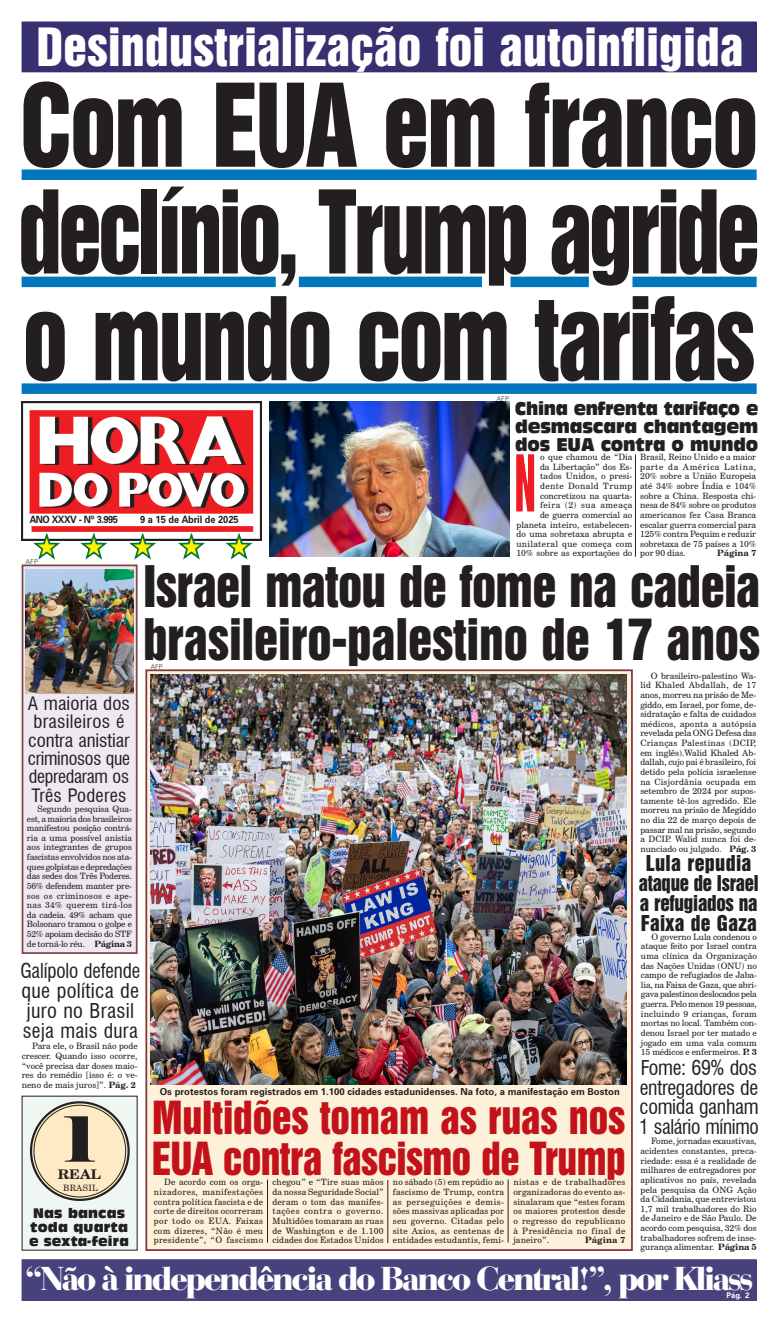
<style>
.page{position:relative;width:777px;height:1323px;background:#fff}
.page>*{position:absolute;margin:0;border:0;box-sizing:border-box;transform-origin:0 0}
.t1{font:105px/106.8px "Swiss 921 BT Regular A";letter-spacing:-.03em;color:#231f20;text-align:justify;scale:.9 1}
.t2{font:62.21px "Elephant";color:#231f20}
.t3{font:52.24px/53.1px "Swiss 921 BT Regular A";letter-spacing:-.005em;color:#231f20;scale:.95 1}
.t4{font:48.12px "Swiss 921 BT Regular A";letter-spacing:.005em;color:#fff}
.t5{font:41.65px/41.6px "Swiss 921 BT Regular A";letter-spacing:-.015em;color:#c4121a;scale:.96 1}
.t6{font:900 34.65px "Bauer Bodoni BT";letter-spacing:-.065em;color:#fff}
.t7{font:condensed 19.95px/19.9px "Swiss 721 BT";letter-spacing:.015em;color:#231f20;scale:.96 1}
.t8{font:condensed 19.95px/19.9px "Swiss 721 BT";letter-spacing:-.005em;color:#231f20;text-align:justify}
.t9{font:19.95px/19.9px "Swiss 921 BT Regular A";letter-spacing:-.015em;color:#231f20;text-align:center}
.t10{font:condensed 18.03px/18.3px "Swiss 721 BT";letter-spacing:-.005em;color:#231f20;text-align:center;scale:1.05 1}
.t11{font:18.03px/18.3px "Antique Olive Compact";letter-spacing:-.01em;color:#231f20;text-align:justify;scale:.88 1}
.t12{font:13.47px/14.2px "Antique Olive Compact";letter-spacing:.01em;color:#231f20;scale:.96 1}
.t13{font:13.39px "Antique Olive Compact";letter-spacing:.01em;color:#231f20;scale:.92 1}
.t14{font:700 13.3px "Century Schoolbook BT";color:#231f20;scale:1.06 1}
.t15{font:700 10.15px "Zurich BT";letter-spacing:-.01em;color:#231f20;scale:.92 1}
.t16{font:700 10.15px "Zurich BT";letter-spacing:-.05em;color:#231f20;scale:.92 1}
.t17{font:700 9.62px "Zurich BT";color:#231f20}
.t18{font:8.75px/9.6px "Century Schoolbook BT";color:#231f20;text-align:justify}
.t19{font:700 8.75px "Century Schoolbook BT";letter-spacing:.01em;color:#231f20}
.t20{font:700 7.88px "Zurich BT";color:#fff}
.t21{font:300 6.56px "Zurich BT";letter-spacing:.03em;color:#231f20}
.s1{font-weight:700}
</style>
<div class="page">
<div style="left:22px;top:22px;width:734px;height:50px;background:#363071"></div>
<div style="left:22px;top:383px;width:735px;height:11px;background:#0076bc"></div>
<div style="left:146px;top:670px;width:486px;height:580px;background:#fef1d9"></div>
<div style="left:145px;top:669px;width:488px;height:582px;border:2px solid #81343c"></div>
<div style="left:22px;top:1260px;width:734px;height:40px;background:#47427c"></div>
<div style="left:22px;top:1259px;width:735px;height:42px;border:1px solid #47427c"></div>
<div style="left:22px;top:169px;width:735px;height:11px;background:#0076bc"></div>
<div style="left:299px;top:277px;width:183px;height:10px;background:#0076bc"></div>
<div style="left:22px;top:277px;width:254px;height:10px;background:#0076bc"></div>
<hr style="left:635px;top:454px;width:1px;height:103px;background:#231f20">
<hr style="left:267px;top:1180px;width:1px;height:63px;background:#231f20">
<hr style="left:387px;top:1180px;width:1px;height:63px;background:#231f20">
<hr style="left:508px;top:1180px;width:1px;height:63px;background:#231f20">
<img style="left:22px;top:402px;width:239px;height:138px">
<svg style="left:223px;top:533px;width:32px;height:27px"></svg>
<svg style="left:176px;top:533px;width:31px;height:27px"></svg>
<svg style="left:127px;top:533px;width:32px;height:27px"></svg>
<svg style="left:78px;top:533px;width:32px;height:27px"></svg>
<svg style="left:31px;top:533px;width:32px;height:27px"></svg>
<div style="left:23px;top:565px;width:114px;height:388px;background:#eee8f2"></div>
<div style="left:22px;top:565px;width:116px;height:389px;border:2px solid #7f4648"></div>
<div style="left:22px;top:1096px;width:115px;height:154px;background:#eef7f1"></div>
<div style="left:32px;top:1103px;width:96px;height:96px;background:#feeac5;border-radius:50%"></div>
<div style="left:30px;top:1101px;width:100px;height:100px;border:2px solid #231f20;border-radius:50%"></div>
<img style="left:516px;top:454px;width:18px;height:58px">
<img style="left:269px;top:402px;width:240px;height:155px">
<img style="left:151px;top:675px;width:475px;height:410px">
<img style="left:26px;top:569px;width:107px;height:124px">
<div style="left:511px;top:277px;width:78px;height:10px;background:#0076bc"></div>
<div style="left:632px;top:277px;width:125px;height:10px;background:#0076bc"></div>
<p class="t4" style="left:36px;top:15px;width:709px">Desindustrialização foi autoinfligida</p>
<p class="t1" style="left:18px;top:71px;width:826px">Com EUA em franco declínio, Trump agride o mundo com tarifas</p>
<p class="t11" style="left:515px;top:399px;width:278px">China enfrenta tarifaço e desmascara chantagem dos EUA contra o mundo</p>
<p class="t18" style="left:516px;top:452px;width:117px;text-align:right">o que chamou de “Dia<br>da Libertação” dos Es&shy;tados Unidos, o presi&shy;dente Donald Trump concretizou na quarta-<br>feira (2) sua ameaça<br>de guerra comercial ao planeta inteiro, estabelecen&shy;do uma sobretaxa abrupta e unilateral que começa com<br>10% sobre as exportações do</p>
<p class="t18" style="left:640px;top:452px;width:117px">Brasil, Reino Unido e a maior parte da América Latina, 20% sobre a União Europeia até 34% sobre Índia e 104% sobre a China. Resposta chi&shy;nesa de 84% sobre os produtos americanos fez Casa Branca escalar guerra comercial para 125% contra Pequim e reduzir sobretaxa de 75 países a 10% por 90 dias.</p>
<p class="t21" style="left:497px;top:395px;width:14px">AFP</p>
<p class="t16" style="left:30px;top:513px;width:97px">ANO XXXV - Nº 3.995</p>
<p class="t15" style="left:140px;top:513px;width:109px">9 a 15 de Abril de 2025</p>
<p class="t19" style="left:717px;top:547px;width:41px">Página 7</p>
<p class="t21" style="left:26px;top:558px;width:14px">AFP</p>
<p class="t3" style="left:143px;top:560px;width:651px">Israel matou de fome na cadeia brasileiro-palestino de 17 anos</p>
<p class="t21" style="left:151px;top:663px;width:14px">AFP</p>
<p class="t10" style="left:28px;top:694px;width:99px">A maioria dos brasileiros é contra anistiar criminosos que depredaram os<br>Três Poderes</p>
<p class="t18" style="left:27px;top:804px;width:107px;text-indent:10px">Segundo pesquisa Qua&shy;est, a maioria dos brasileiros manifestou posição contrá&shy;ria a uma possível anistia aos integrantes de grupos fascistas envolvidos nos ata&shy;ques golpistas e depredações das sedes dos Três Poderes.<br>56% defendem manter pre&shy;sos os criminosos e ape&shy;nas 34% querem tirá-los da cadeia. 49% acham que Bolsonaro tramou o golpe e 52% apoiam decisão do STF de torná-lo réu. <span class="s1">Página 3</span></p>
<p class="t7" style="left:20px;top:961px;width:126px">Galípolo defende que política de juro no Brasil seja mais dura</p>
<p class="t18" style="left:22px;top:1041px;width:117px;text-indent:10px">Para ele, o Brasil não pode crescer. Quando isso ocorre, “você precisa dar doses maio&shy;res do remédio [isso é: o ve&shy;neno de mais juros]”. <span class="s1">Pág. 2</span></p>
<p class="t2" style="left:63px;top:1101px;width:35px">1</p>
<p class="t14" style="left:58px;top:1165px;width:42px">REAL</p>
<p class="t18" style="left:63px;top:1183px;width:36px">BRASIL</p>
<p class="t12" style="left:30px;top:1206px;width:104px">Nas bancas toda quarta</p>
<p class="t13" style="left:29px;top:1233px;width:110px">e sexta-feira</p>
<p class="t17" style="left:160px;top:1085px;width:461px">Os protestos foram registrados em 1.100 cidades estadunidenses. Na foto, a manifestação em Boston</p>
<p class="t5" style="left:152px;top:1096px;width:495px">Multidões tomam as ruas nos<br>EUA contra fascismo de Trump</p>
<p class="t18" style="left:154px;top:1177px;width:111px;text-indent:10px">De acordo com os orga&shy;nizadores, manifestações contra política fascista e de corte de direitos ocorreram por todo os EUA. Faixas com dizeres, “Não é meu presidente”, “O fascismo</p>
<p class="t18" style="left:272px;top:1177px;width:113px">chegou” e “Tire suas mãos da nossa Seguridade Social” deram o tom das manifes&shy;tações contra o governo.<br>Multidões tomaram as ruas de Washington e de 1.100 cidades dos Estados Unidos</p>
<p class="t18" style="left:393px;top:1177px;width:113px">no sábado (5) em repúdio ao fascismo de Trump, contra as perseguições e demis&shy;sões massivas aplicadas por seu governo. Citadas pelo site Axios, as centenas de entidades estudantis, femi-</p>
<p class="t18" style="left:513px;top:1177px;width:114px">nistas e de trabalhadores organizadoras do evento as&shy;sinalaram que “estes foram os maiores protestos desde o regresso do republicano à Presidência no final de janeiro”.</p>
<p class="t19" style="left:585px;top:1234px;width:42px">Página 7</p>
<p class="t18" style="left:640px;top:671px;width:117px;text-indent:10px">O brasileiro-palestino Wa&shy;lid Khaled Abdallah, de 17 anos, morreu na prisão de Me&shy;giddo, em Israel, por fome, de&shy;sidratação e falta de cuidados médicos, aponta a autópsia revelada pela ONG Defesa das Crianças Palestinas (DCIP, em inglês).Walid Khaled Ab&shy;dallah, cujo pai é brasileiro, foi detido pela polícia israelense na Cisjordânia ocupada em setembro de 2024 por supos&shy;tamente tê-los agredido. Ele morreu na prisão de Megiddo no dia 22 de março depois de passar mal na prisão, segundo a DCIP. Walid nunca foi de&shy;nunciado ou julgado. <span class="s1">Pág. 3</span></p>
<p class="t9" style="left:639px;top:853px;width:121px">Lula repudia ataque de Israel a refugiados na<br>Faixa de Gaza</p>
<p class="t18" style="left:641px;top:932px;width:117px;text-indent:10px">O governo Lula condenou o ataque feito por Israel contra uma clínica da Organização das Nações Unidas (ONU) no campo de refugiados de Jaba&shy;lia, na Faixa de Gaza, que abri&shy;gava palestinos deslocados pela guerra. Pelo menos 19 pessoas, incluindo 9 crianças, foram mortas no local. Também con&shy;denou Israel por ter matado e jogado em uma vala comum 15 médicos e enfermeiros. <span class="s1">P. 3</span></p>
<p class="t8" style="left:639px;top:1057px;width:121px">Fome: 69% dos entregadores de comida ganham 1 salário mínimo</p>
<p class="t18" style="left:641px;top:1136px;width:117px;text-indent:10px">Fome, jornadas exaustivas, acidentes constantes, preca&shy;riedade: essa é a realidade de milhares de entregadores por aplicativos no país, revelada pela pesquisa da ONG Ação da Cidadania, que entrevistou 1,7 mil trabalhadores do Rio de Janeiro e de São Paulo. De acordo com pesquisa, 32% dos trabalhadores sofrem de inse&shy;gurança alimentar. <span class="s1">Página 5</span></p>
<p class="t6" style="left:25px;top:1256px;width:730px">“Não à independência do Banco Central!”, por Kliass</p>
<p class="t20" style="left:726px;top:1291px;width:25px">Pág. 2</p>
</div>
